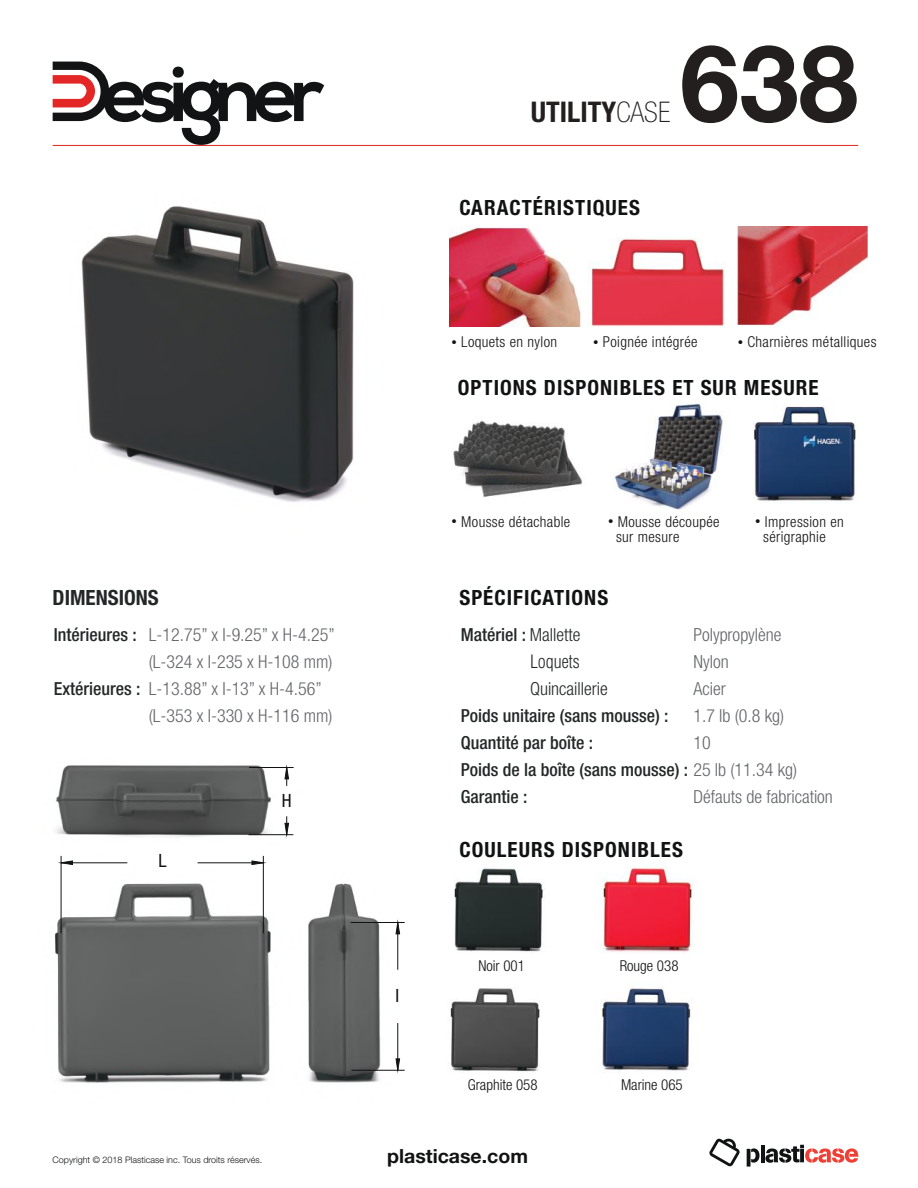
<style>
.page{position:relative;width:918px;height:1188px;background:#fff}
.page>*{position:absolute;margin:0;border:0;box-sizing:border-box;transform-origin:0 0}
.t1{font:700 106.8px "Helvetica Neue";color:#241f1f}
.t2{font:700 condensed 28.5px "Helvetica Neue LT Std";color:#241f1f}
.t3{font:700 condensed 21px "Helvetica Neue LT Std";letter-spacing:.05em;color:#111213}
.t4{font:700 condensed 21px "Helvetica Neue LT Std";color:#242728}
.t5{font:700 19.5px "Helvetica Neue LT Std";color:#111213}
.t6{font:condensed 18.3px "Helvetica Neue LT Std";color:#111213}
.t7{font:300 condensed 18px/27px "Helvetica Neue LT Std";color:#63656a}
.t8{font:500 condensed 18px/27px "Helvetica Neue LT Std";color:#242728}
.t9{font:300 condensed 18px "Helvetica Neue LT Std";color:#242728}
.t10{font:300 condensed 18px "Helvetica LT Std";color:#242728}
.t11{font:300 condensed 15px/15px "Helvetica Neue LT Std";letter-spacing:.025em;color:#111213}
.t12{font:300 condensed 15px "Helvetica Neue LT Std";color:#111213}
.t13{font:300 9px "Helvetica Neue LT Std";color:#111213}
.s1{font-weight:100}
.s2{font-size:10.8px}
.s3{font-weight:300}
.s4{font-weight:300;color:#63656a}
</style>
<div class="page">
<img style="left:603px;top:864px;width:90px;height:88px">
<img style="left:450px;top:868px;width:93px;height:204px">
<img style="left:601px;top:986px;width:90px;height:85px">
<img style="left:55px;top:764px;width:350px;height:319px">
<img style="left:453px;top:399px;width:403px;height:111px">
<svg style="left:747px;top:1145px;width:111px;height:22px"></svg>
<svg style="left:709px;top:1139px;width:31px;height:27px"></svg>
<hr style="left:398px;top:923px;width:1px;height:47px;background:#111213">
<hr style="left:398px;top:1023px;width:1px;height:47px;background:#111213">
<svg style="left:396px;top:923px;width:4px;height:11px"></svg>
<hr style="left:351px;top:922px;width:54px;height:1px;background:#111213">
<svg style="left:396px;top:1059px;width:4px;height:11px"></svg>
<hr style="left:352px;top:1070px;width:53px;height:1px;background:#111213">
<hr style="left:61px;top:856px;width:1px;height:77px;background:#111213">
<hr style="left:61px;top:863px;width:66px;height:1px;background:#111213">
<svg style="left:60px;top:861px;width:13px;height:4px"></svg>
<hr style="left:263px;top:856px;width:1px;height:77px;background:#111213">
<hr style="left:198px;top:863px;width:65px;height:1px;background:#111213">
<svg style="left:252px;top:861px;width:13px;height:4px"></svg>
<svg style="left:285px;top:768px;width:4px;height:18px"></svg>
<hr style="left:249px;top:834px;width:44px;height:1px;background:#111213">
<svg style="left:285px;top:816px;width:4px;height:19px"></svg>
<hr style="left:249px;top:767px;width:45px;height:1px;background:#111213">
<svg style="left:53px;top:62px;width:271px;height:83px"></svg>
<hr style="left:53px;top:145px;width:805px;height:1px;background:#e0231b">
<img style="left:449px;top:226px;width:419px;height:100px">
<img style="left:81px;top:206px;width:273px;height:296px">
<h2 class="t2" style="left:531px;top:95px;width:141px">UTILITY<span class="s1">CASE</span></h2>
<h1 class="t1" style="left:680px;top:0;width:180px">638</h1>
<p class="t3" style="left:459px;top:195px;width:182px">CARACTÉRISTIQUES</p>
<p class="t11" style="left:452px;top:334px;width:107px"><span class="s2">•</span> Loquets en nylon</p>
<p class="t11" style="left:593px;top:334px;width:106px"><span class="s2">•</span> Poignée intégrée</p>
<p class="t11" style="left:738px;top:334px;width:140px"><span class="s2">•</span> Charnières métalliques</p>
<p class="t3" style="left:458px;top:375px;width:362px">OPTIONS DISPONIBLES ET SUR MESURE</p>
<p class="t11" style="left:452px;top:514px;width:120px"><span class="s2">•</span> Mousse détachable</p>
<p class="t11" style="left:616px;top:514px;width:105px;text-indent:-8px"><span class="s2">•</span> Mousse découpée sur mesure</p>
<p class="t11" style="left:763px;top:514px;width:82px;text-indent:-8px"><span class="s2">•</span> Impression en sérigraphie</p>
<p class="t4" style="left:53px;top:585px;width:108px">DIMENSIONS</p>
<p class="t3" style="left:459px;top:585px;width:150px">SPÉCIFICATIONS</p>
<p class="t8" style="left:461px;top:621px;width:121px">Matériel : <span class="s3">Mallette</span></p>
<p class="t10" style="left:530px;top:650px;width:51px">Loquets</p>
<p class="t9" style="left:530px;top:678px;width:79px">Quincaillerie</p>
<p class="t8" style="left:461px;top:702px;width:209px">Poids unitaire (sans mousse) :<br>Quantité par boîte :</p>
<p class="t8" style="left:461px;top:783px;width:68px">Garantie :</p>
<p class="t8" style="left:54px;top:621px;width:84px">Intérieures :</p>
<p class="t7" style="left:693px;top:621px;width:90px">Polypropylène</p>
<p class="t7" style="left:693px;top:648px;width:37px">Nylon</p>
<p class="t7" style="left:693px;top:675px;width:34px">Acier</p>
<p class="t7" style="left:693px;top:702px;width:92px">1.7 lb (0.8 kg)</p>
<p class="t7" style="left:693px;top:729px;width:19px">10</p>
<p class="t8" style="left:461px;top:756px;width:338px">Poids de la boîte (sans mousse) : <span class="s4">25 lb (11.34 kg)</span></p>
<p class="t7" style="left:693px;top:783px;width:141px">Défauts de fabrication</p>
<p class="t7" style="left:149px;top:621px;width:187px">L-12.75” x I-9.25” x H-4.25” (L-324 x I-235 x H-108 mm)<br>L-13.88” x I-13” x H-4.56” (L-353 x I-330 x H-116 mm)</p>
<p class="t8" style="left:54px;top:675px;width:88px">Extérieures :</p>
<p class="t6" style="left:282px;top:790px;width:11px">H</p>
<p class="t6" style="left:158px;top:850px;width:10px">L</p>
<p class="t13" style="left:53px;top:1154px;width:211px">Copyright © 2018 Plasticase inc. Tous droits réservés.</p>
<p class="t3" style="left:459px;top:836px;width:225px">COULEURS DISPONIBLES</p>
<p class="t6" style="left:395px;top:985px;width:5px">I</p>
<p class="t11" style="left:478px;top:958px;width:48px">Noir 001</p>
<p class="t12" style="left:620px;top:957px;width:60px">Rouge 038</p>
<p class="t12" style="left:468px;top:1076px;width:71px">Graphite 058</p>
<p class="t12" style="left:621px;top:1076px;width:63px">Marine 065</p>
<p class="t5" style="left:387px;top:1144px;width:142px">plasticase.com</p>
</div>
